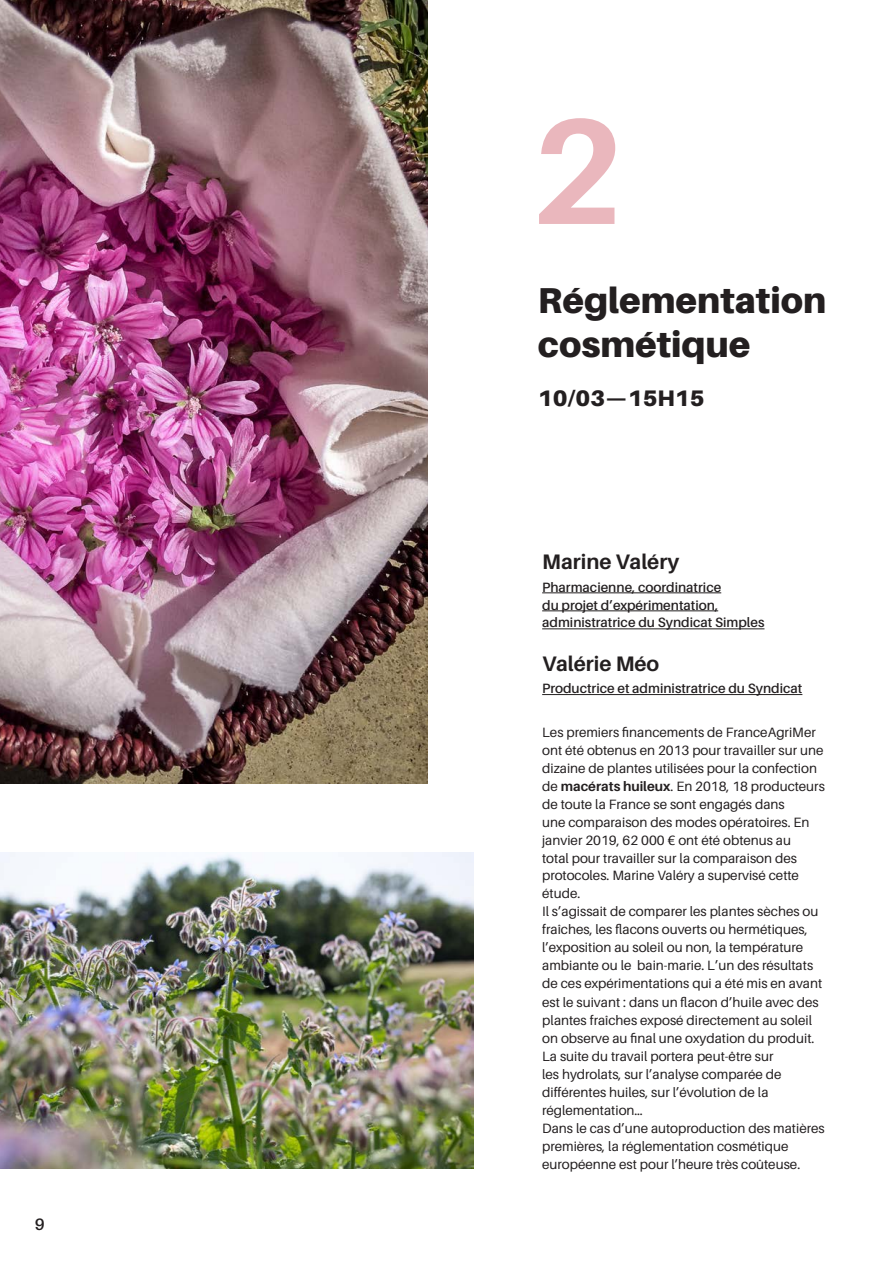
<style>
.page{position:relative;width:893px;height:1263px;background:#fff}
.page>*{position:absolute;margin:0;border:0;box-sizing:border-box;transform-origin:0 0}
.t1{font:700 150px "Aileron";color:#eab7bd}
.t2{font:900 36px "Aileron";color:#231f20}
.t3{font:900 22.5px "Aileron";color:#231f20}
.t4{font:700 21px "Aileron";color:#231f20}
.t5{font:600 16.5px "Aileron";color:#231f20}
.t6{font:13.5px/18px "Aileron";color:#231f20}
.t7{font:600 13.5px "Aileron";color:#231f20}
.s1{font-weight:700}
</style>
<div class="page">
<hr style="left:542px;top:592px;width:179px;height:1px;background:#231f20">
<hr style="left:542px;top:610px;width:176px;height:1px;background:#231f20">
<hr style="left:542px;top:628px;width:222px;height:1px;background:#231f20">
<hr style="left:542px;top:694px;width:260px;height:1px;background:#231f20">
<img style="left:0;top:853px;width:473px;height:315px">
<img style="left:0;top:0;width:427px;height:783px">
<p class="t5" style="left:35px;top:1215px;width:11px">9</p>
<p class="t1" style="left:530px;top:88px;width:95px">2</p>
<p class="t2" style="left:538px;top:280px;width:290px">Réglementation</p>
<p class="t2" style="left:538px;top:323px;width:214px">cosmétique</p>
<p class="t3" style="left:538px;top:385px;width:168px">10/03—15H15</p>
<p class="t4" style="left:542px;top:550px;width:139px">Marine Valéry</p>
<p class="t7" style="left:542px;top:579px;width:181px">Pharmacienne, coordinatrice</p>
<p class="t7" style="left:542px;top:597px;width:178px">du projet d’expérimentation,</p>
<p class="t7" style="left:542px;top:615px;width:224px">administratrice du Syndicat Simples</p>
<p class="t4" style="left:542px;top:652px;width:119px">Valérie Méo</p>
<p class="t7" style="left:542px;top:681px;width:262px">Productrice et administratrice du Syndicat</p>
<p class="t6" style="left:542px;top:723px;width:284px">Les premiers financements de FranceAgriMer ont été obtenus en 2013 pour travailler sur une dizaine de plantes utilisées pour la confection de <span class="s1">macérats huileux</span>. En 2018, 18 producteurs de toute la France se sont engagés dans<br>une comparaison des modes opératoires. En janvier 2019, 62 000 € ont été obtenus au<br>total pour travailler sur la comparaison des protocoles. Marine Valéry a supervisé cette étude.</p>
<p class="t6" style="left:542px;top:903px;width:282px">Il s’agissait de comparer les plantes sèches ou fraîches, les flacons ouverts ou hermétiques, l’exposition au soleil ou non, la température ambiante ou le bain-marie. L’un des résultats de ces expérimentations qui a été mis en avant est le suivant : dans un flacon d’huile avec des plantes fraîches exposé directement au soleil on observe au final une oxydation du produit.</p>
<p class="t6" style="left:542px;top:1047px;width:241px">La suite du travail portera peut-être sur les hydrolats, sur l’analyse comparée de différentes huiles, sur l’évolution de la réglementation…</p>
<p class="t6" style="left:542px;top:1119px;width:284px">Dans le cas d’une autoproduction des matières premières, la réglementation cosmétique européenne est pour l’heure très coûteuse.</p>
</div>
